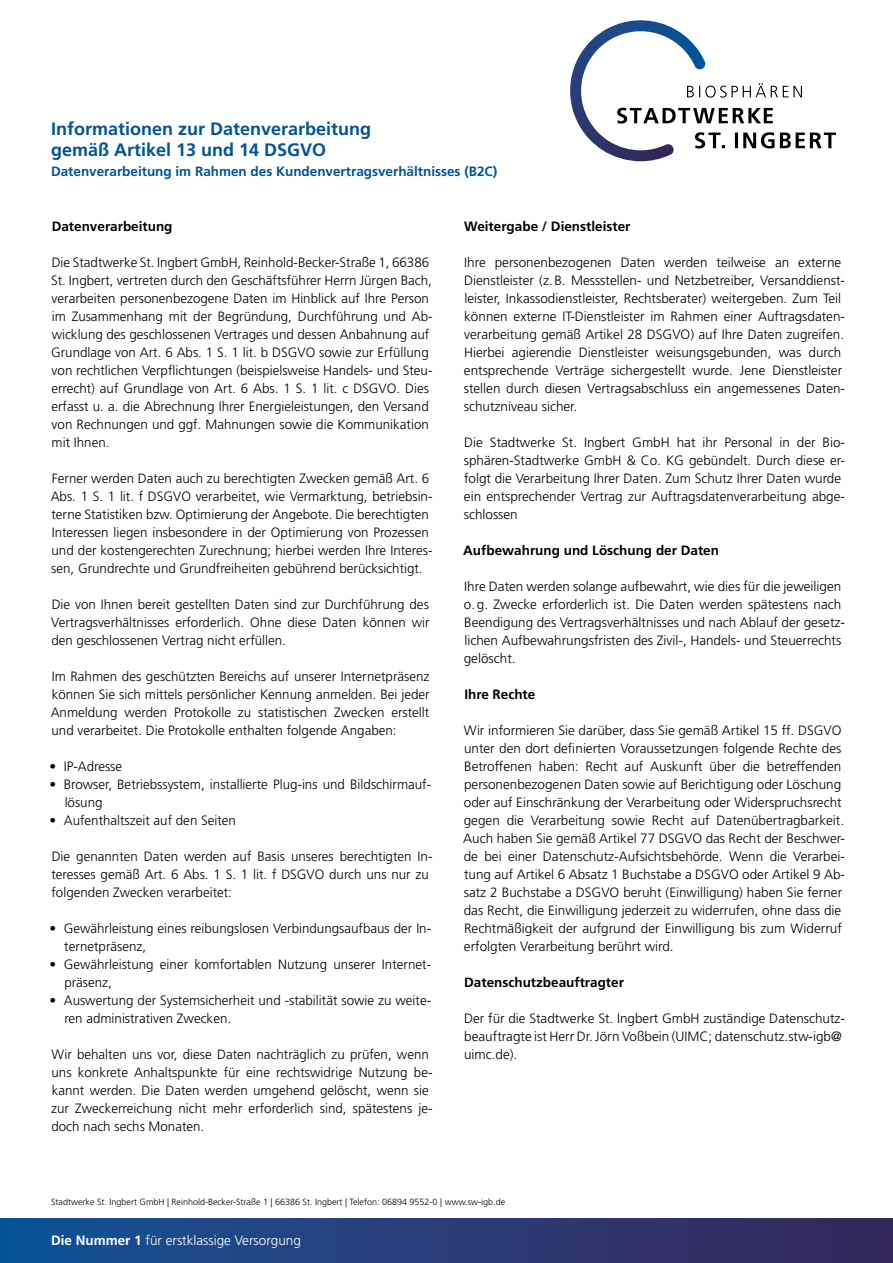
<style>
.page{position:relative;width:893px;height:1263px;background:#fff}
.page>*{position:absolute;margin:0;border:0;box-sizing:border-box;transform-origin:0 0}
.t1{font:700 18px/21.6px "Frutiger LT Std";color:#005497}
.t2{font:300 13.5px/18px "Frutiger LT Std";color:#000}
.t3{font:700 13.5px "Frutiger LT Std";color:#000}
.t4{font:700 13.5px "Frutiger LT Std";color:#005497}
.t5{font:300 13.5px "Frutiger LT Std";color:#fff}
.t6{font:300 9px "Frutiger LT Std";color:#000}
.s1{font-weight:700}
</style>
<div class="page">
<div style="left:0;top:1218px;width:893px;height:45px;background:linear-gradient(to right,#125396,#392659)"></div>
<svg style="left:570px;top:20px;width:266px;height:141px"></svg>
<h1 class="t1" style="left:51px;top:118px;width:322px">Informationen zur Datenverarbeitung gemäß Artikel 13 und 14 DSGVO</h1>
<p class="t4" style="left:51px;top:163px;width:448px">Datenverarbeitung im Rahmen des Kundenvertragsverhältnisses (B2C)</p>
<p class="t3" style="left:52px;top:219px;width:122px">Datenverarbeitung</p>
<p class="t2" style="left:51px;top:254px;width:383px">Die Stadtwerke St. Ingbert GmbH, Reinhold-Becker-Straße 1, 66386<br>St. Ingbert, vertreten durch den Geschäftsführer Herrn Jürgen Bach, verarbeiten personenbezogene Daten im Hinblick auf Ihre Person im Zusammenhang mit der Begründung, Durchführung und Ab&shy;wicklung des geschlossenen Vertrages und dessen Anbahnung auf Grundlage von Art. 6 Abs. 1 S. 1 lit. b DSGVO sowie zur Erfüllung von rechtlichen Verpflichtungen (beispielsweise Handels- und Steu&shy;errecht) auf Grundlage von Art. 6 Abs. 1 S. 1 lit. c DSGVO. Dies erfasst u. a. die Abrechnung Ihrer Energieleistungen, den Versand von Rechnungen und ggf. Mahnungen sowie die Kommunikation mit Ihnen.</p>
<p class="t2" style="left:51px;top:470px;width:383px">Ferner werden Daten auch zu berechtigten Zwecken gemäß Art. 6<br>Abs. 1 S. 1 lit. f DSGVO verarbeitet, wie Vermarktung, betriebsin&shy;terne Statistiken bzw. Optimierung der Angebote. Die berechtigten Interessen liegen insbesondere in der Optimierung von Prozessen und der kostengerechten Zurechnung; hierbei werden Ihre Interes&shy;sen, Grundrechte und Grundfreiheiten gebührend berücksichtigt.</p>
<p class="t2" style="left:51px;top:596px;width:380px;text-align:justify">Die von Ihnen bereit gestellten Daten sind zur Durchführung des Vertragsverhältnisses erforderlich. Ohne diese Daten können wir den geschlossenen Vertrag nicht erfüllen.</p>
<p class="t2" style="left:51px;top:668px;width:380px;text-align:justify">Im Rahmen des geschützten Bereichs auf unserer Internetpräsenz können Sie sich mittels persönlicher Kennung anmelden. Bei jeder Anmeldung werden Protokolle zu statistischen Zwecken erstellt und verarbeitet. Die Protokolle enthalten folgende Angaben:</p>
<p class="t2" style="left:50px;top:758px;width:74px">• IP-Adresse</p>
<p class="t2" style="left:65px;top:776px;width:368px;text-indent:-15px">• Browser, Betriebssystem, installierte Plug-ins und Bildschirmauf&shy;lösung</p>
<p class="t2" style="left:50px;top:812px;width:188px">• Aufenthaltszeit auf den Seiten</p>
<p class="t2" style="left:52px;top:848px;width:382px">Die genannten Daten werden auf Basis unseres berechtigten In&shy;teresses gemäß Art. 6 Abs. 1 S. 1 lit. f DSGVO durch uns nur zu folgenden Zwecken verarbeitet:</p>
<p class="t2" style="left:64px;top:920px;width:368px;text-indent:-15px">• Gewährleistung eines reibungslosen Verbindungsaufbaus der In&shy;ternetpräsenz,</p>
<p class="t2" style="left:64px;top:956px;width:368px;text-indent:-15px">• Gewährleistung einer komfortablen Nutzung unserer Internet&shy;präsenz,</p>
<p class="t2" style="left:64px;top:992px;width:368px;text-indent:-15px">• Auswertung der Systemsicherheit und -stabilität sowie zu weite&shy;ren administrativen Zwecken.</p>
<p class="t2" style="left:51px;top:1046px;width:383px">Wir behalten uns vor, diese Daten nachträglich zu prüfen, wenn uns konkrete Anhaltspunkte für eine rechtswidrige Nutzung be&shy;kannt werden. Die Daten werden umgehend gelöscht, wenn sie zur Zweckerreichung nicht mehr erforderlich sind, spätestens je&shy;doch nach sechs Monaten.</p>
<p class="t3" style="left:464px;top:219px;width:168px">Weitergabe / Dienstleister</p>
<p class="t2" style="left:464px;top:254px;width:383px">Ihre personenbezogenen Daten werden teilweise an externe Dienstleister (z.B. Messstellen- und Netzbetreiber, Versanddienst&shy;leister, Inkassodienstleister, Rechtsberater) weitergeben. Zum Teil können externe IT-Dienstleister im Rahmen einer Auftragsdaten&shy;verarbeitung gemäß Artikel 28 DSGVO) auf Ihre Daten zugreifen.<br>Hierbei agierendie Dienstleister weisungsgebunden, was durch entsprechende Verträge sichergestellt wurde. Jene Dienstleister stellen durch diesen Vertragsabschluss ein angemessenes Daten&shy;schutzniveau sicher.</p>
<p class="t2" style="left:464px;top:434px;width:383px">Die Stadtwerke St. Ingbert GmbH hat ihr Personal in der Bio&shy;sphären-Stadtwerke GmbH &amp; Co. KG gebündelt. Durch diese er&shy;folgt die Verarbeitung Ihrer Daten. Zum Schutz Ihrer Daten wurde ein entsprechender Vertrag zur Auftragsdatenverarbeitung abge&shy;schlossen</p>
<p class="t3" style="left:463px;top:543px;width:257px">Aufbewahrung und Löschung der Daten</p>
<p class="t2" style="left:464px;top:578px;width:383px">Ihre Daten werden solange aufbewahrt, wie dies für die jeweiligen o.g. Zwecke erforderlich ist. Die Daten werden spätestens nach Beendigung des Vertragsverhältnisses und nach Ablauf der gesetz&shy;lichen Aufbewahrungsfristen des Zivil-, Handels- und Steuerrechts gelöscht.</p>
<p class="t3" style="left:464px;top:687px;width:73px">Ihre Rechte</p>
<p class="t2" style="left:463px;top:722px;width:383px">Wir informieren Sie darüber, dass Sie gemäß Artikel 15 ff. DSGVO unter den dort definierten Voraussetzungen folgende Rechte des Betroffenen haben: Recht auf Auskunft über die betreffenden personenbezogenen Daten sowie auf Berichtigung oder Löschung oder auf Einschränkung der Verarbeitung oder Widerspruchsrecht gegen die Verarbeitung sowie Recht auf Datenübertragbarkeit.<br>Auch haben Sie gemäß Artikel 77 DSGVO das Recht der Beschwer&shy;de bei einer Datenschutz-Aufsichtsbehörde. Wenn die Verarbei&shy;tung auf Artikel 6 Absatz 1 Buchstabe a DSGVO oder Artikel 9 Ab&shy;satz 2 Buchstabe a DSGVO beruht (Einwilligung) haben Sie ferner das Recht, die Einwilligung jederzeit zu widerrufen, ohne dass die Rechtmäßigkeit der aufgrund der Einwilligung bis zum Widerruf erfolgten Verarbeitung berührt wird.</p>
<p class="t3" style="left:464px;top:975px;width:161px">Datenschutzbeauftragter</p>
<p class="t2" style="left:464px;top:1010px;width:383px">Der für die Stadtwerke St. Ingbert GmbH zuständige Datenschutz&shy;beauftragte ist Herr Dr. Jörn Voßbein (UIMC; datenschutz.stw-igb@ uimc.de).</p>
<p class="t6" style="left:51px;top:1197px;width:456px">Stadtwerke St. Ingbert GmbH | Reinhold-Becker-Straße 1 | 66386 St. Ingbert | Telefon: 06894 9552-0 | www.sw-igb.de</p>
<p class="t5" style="left:51px;top:1233px;width:251px"><span class="s1">Die Nummer 1</span> für erstklassige Versorgung</p>
</div>
